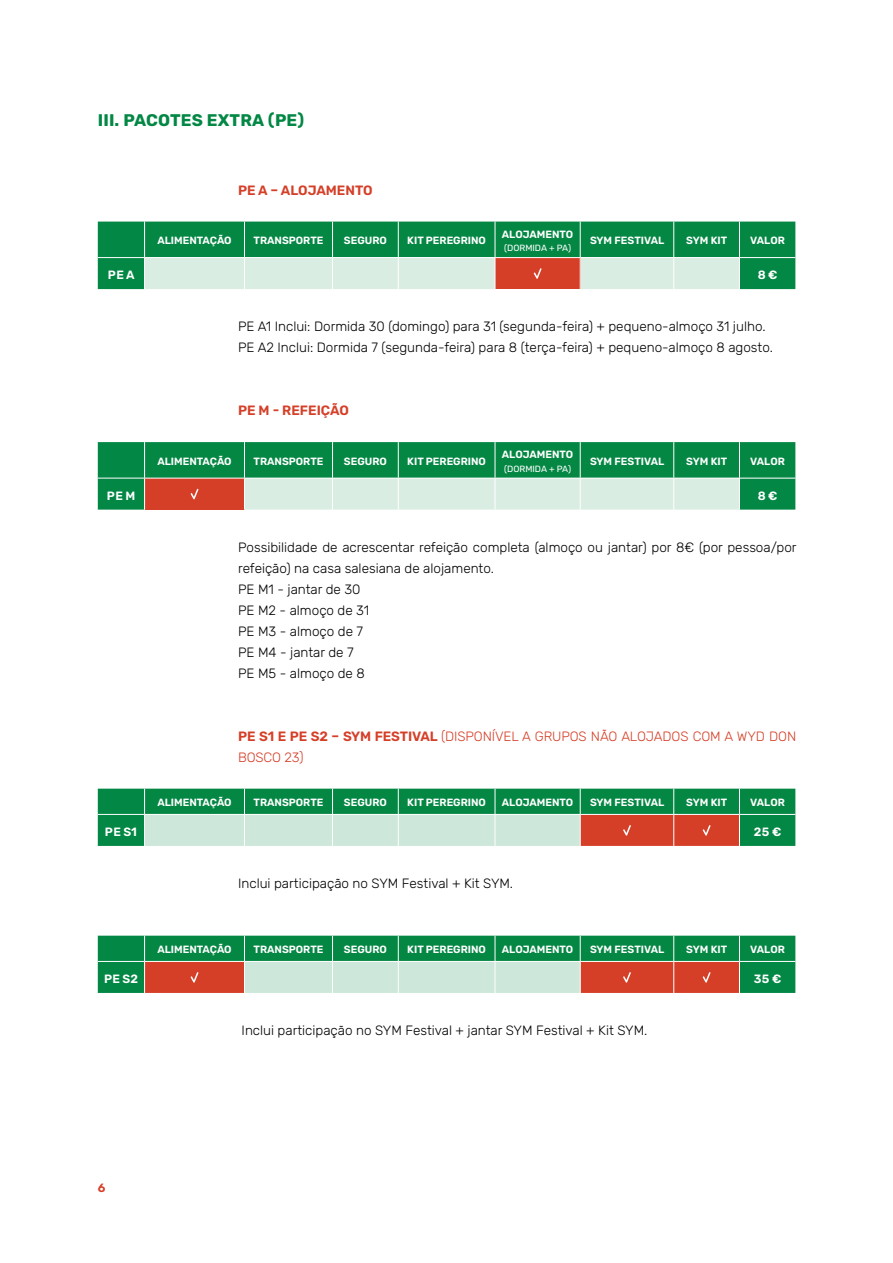
<style>
.page{position:relative;width:893px;height:1263px;background:#fff}
.page>*{position:absolute;margin:0;border:0;box-sizing:border-box;transform-origin:0 0}
.t1{font:700 16.8px "Rubik";letter-spacing:.01em;color:#028744}
.t2{font:300 13.5px/21px "Rubik";color:#000}
.t3{font:300 13.5px/21px "Rubik";letter-spacing:-.01em;color:#d53f28}
.t4{font:600 13.5px "Rubik";color:#d53f28}
.t5{font:600 12px "Rubik";letter-spacing:.04em;color:#fff}
.t6{font:600 12px "Rubik";color:#d53f28}
.t7{font:600 10.5px "Rubik";color:#fff}
.t8{font:9px "Rubik";color:#fff}
.s1{font-weight:600}
</style>
<div class="page">
<div style="left:98px;top:222px;width:46px;height:67px;background:#028744"></div>
<hr style="left:98px;top:257px;width:47px;height:1px;background:#fff">
<svg style="left:145px;top:222px;width:650px;height:67px;background:#64aa80"></svg>
<div style="left:98px;top:442px;width:46px;height:68px;background:#028744"></div>
<hr style="left:98px;top:478px;width:47px;height:1px;background:#fff">
<svg style="left:145px;top:442px;width:650px;height:68px;background:#64a87e"></svg>
<svg style="left:98px;top:789px;width:697px;height:57px;background:#68a278"></svg>
<svg style="left:98px;top:936px;width:697px;height:57px;background:#69956b"></svg>
<p class="t1" style="left:98px;top:111px;width:208px">III. PACOTES EXTRA (PE)</p>
<p class="t4" style="left:238px;top:182px;width:136px">PE A – ALOJAMENTO</p>
<p class="t7" style="left:157px;top:235px;width:76px">ALIMENTAÇÃO</p>
<p class="t7" style="left:254px;top:235px;width:71px">TRANSPORTE</p>
<p class="t7" style="left:344px;top:235px;width:44px">SEGURO</p>
<p class="t7" style="left:407px;top:235px;width:80px">KIT PEREGRINO</p>
<p class="t7" style="left:502px;top:228px;width:73px">ALOJAMENTO</p>
<p class="t8" style="left:504px;top:243px;width:68px">(DORMIDA + PA)</p>
<p class="t7" style="left:590px;top:235px;width:76px">SYM FESTIVAL</p>
<p class="t7" style="left:686px;top:235px;width:43px">SYM KIT</p>
<p class="t7" style="left:750px;top:235px;width:36px">VALOR</p>
<p class="t5" style="left:108px;top:268px;width:28px">PE A</p>
<p class="t5" style="left:758px;top:268px;width:21px">8 €</p>
<p class="t2" style="left:238px;top:316px;width:536px">PE A1 Inclui: Dormida 30 (domingo) para 31 (segunda-feira) + pequeno-almoço 31 julho.<br>PE A2 Inclui: Dormida 7 (segunda-feira) para 8 (terça-feira) + pequeno-almoço 8 agosto.</p>
<p class="t4" style="left:238px;top:403px;width:112px">PE M - REFEIÇÃO</p>
<p class="t7" style="left:157px;top:455px;width:76px">ALIMENTAÇÃO</p>
<p class="t7" style="left:254px;top:455px;width:71px">TRANSPORTE</p>
<p class="t7" style="left:344px;top:455px;width:44px">SEGURO</p>
<p class="t7" style="left:407px;top:455px;width:80px">KIT PEREGRINO</p>
<p class="t7" style="left:502px;top:449px;width:73px">ALOJAMENTO</p>
<p class="t8" style="left:504px;top:463px;width:68px">(DORMIDA + PA)</p>
<p class="t7" style="left:590px;top:455px;width:76px">SYM FESTIVAL</p>
<p class="t7" style="left:686px;top:455px;width:43px">SYM KIT</p>
<p class="t7" style="left:750px;top:455px;width:36px">VALOR</p>
<p class="t5" style="left:107px;top:489px;width:30px">PE M</p>
<p class="t5" style="left:758px;top:489px;width:21px">8 €</p>
<p class="t2" style="left:238px;top:537px;width:560px">Possibilidade de acrescentar refeição completa (almoço ou jantar) por 8€ (por pessoa/por refeição) na casa salesiana de alojamento.<br>PE M1 - jantar de 30<br>PE M2 - almoço de 31<br>PE M3 - almoço de 7<br>PE M4 - jantar de 7<br>PE M5 - almoço de 8</p>
<p class="t3" style="left:238px;top:726px;width:560px"><span class="s1">PE S1 E PE S2 – SYM FESTIVAL</span> (DISPONÍVEL A GRUPOS NÃO ALOJADOS COM A WYD DON<br>BOSCO 23)</p>
<p class="t7" style="left:157px;top:797px;width:76px">ALIMENTAÇÃO</p>
<p class="t7" style="left:254px;top:797px;width:71px">TRANSPORTE</p>
<p class="t7" style="left:344px;top:797px;width:44px">SEGURO</p>
<p class="t7" style="left:407px;top:797px;width:80px">KIT PEREGRINO</p>
<p class="t7" style="left:502px;top:797px;width:73px">ALOJAMENTO</p>
<p class="t7" style="left:590px;top:797px;width:76px">SYM FESTIVAL</p>
<p class="t7" style="left:686px;top:797px;width:43px">SYM KIT</p>
<p class="t7" style="left:750px;top:797px;width:36px">VALOR</p>
<p class="t5" style="left:105px;top:825px;width:34px">PE S1</p>
<p class="t5" style="left:754px;top:825px;width:29px">25 €</p>
<p class="t2" style="left:238px;top:873px;width:277px">Inclui participação no SYM Festival + Kit SYM.</p>
<p class="t7" style="left:157px;top:944px;width:76px">ALIMENTAÇÃO</p>
<p class="t7" style="left:254px;top:944px;width:71px">TRANSPORTE</p>
<p class="t7" style="left:344px;top:944px;width:44px">SEGURO</p>
<p class="t7" style="left:407px;top:944px;width:80px">KIT PEREGRINO</p>
<p class="t7" style="left:502px;top:944px;width:73px">ALOJAMENTO</p>
<p class="t7" style="left:590px;top:944px;width:76px">SYM FESTIVAL</p>
<p class="t7" style="left:686px;top:944px;width:43px">SYM KIT</p>
<p class="t7" style="left:750px;top:944px;width:36px">VALOR</p>
<p class="t5" style="left:104px;top:972px;width:35px">PE S2</p>
<p class="t5" style="left:754px;top:972px;width:29px">35 €</p>
<p class="t6" style="left:98px;top:1181px;width:9px">6</p>
<p class="t2" style="left:242px;top:1020px;width:407px">Inclui participação no SYM Festival + jantar SYM Festival + Kit SYM.</p>
</div>
